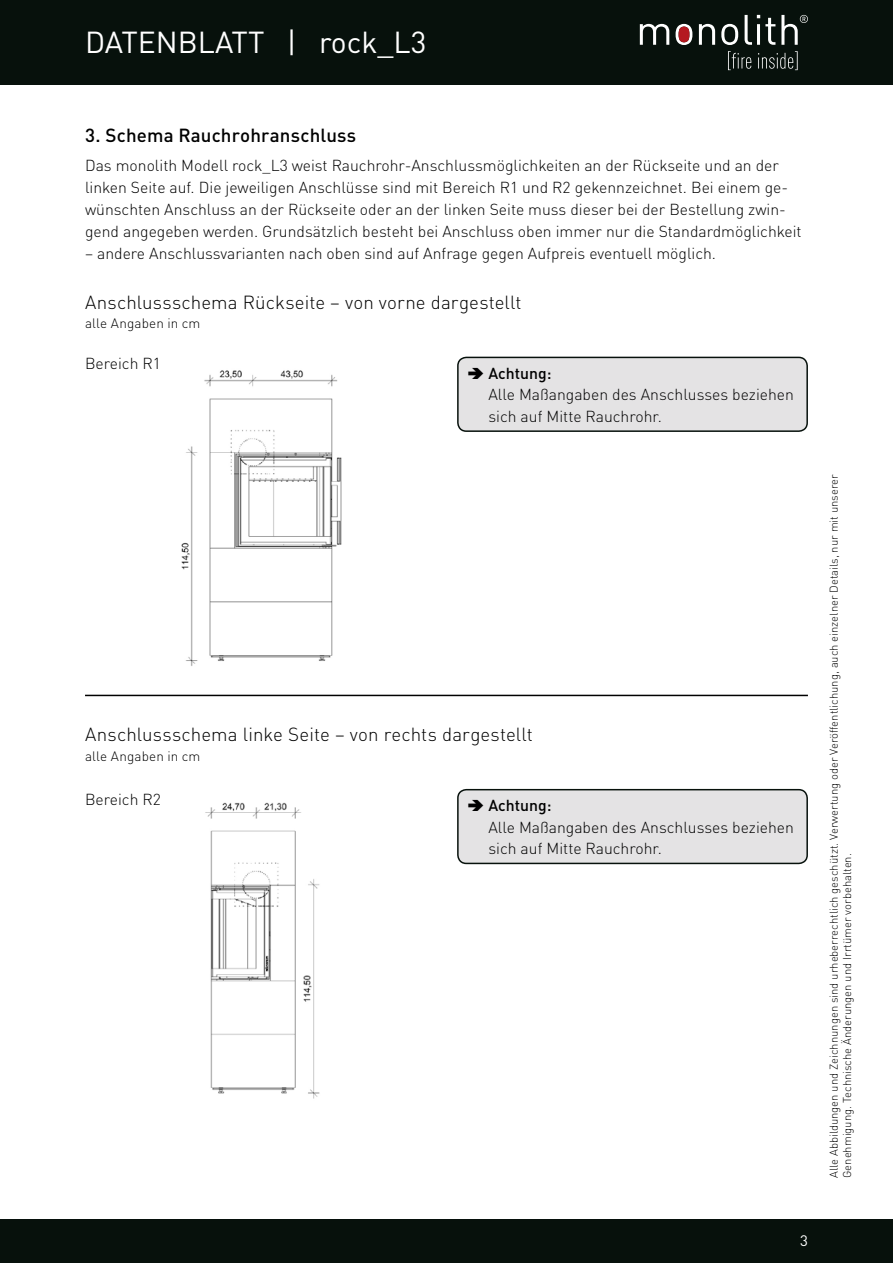
<style>
.page{position:relative;width:893px;height:1263px;background:#fff}
.page>*{position:absolute;margin:0;border:0;box-sizing:border-box;transform-origin:0 0}
.t1{font:30px "DINOT";color:#fff}
.t2{font:300 18.75px "DINOT";letter-spacing:.005em;color:#000}
.t3{font:500 18.75px "DINOT";letter-spacing:.005em;color:#000}
.t4{font:300 15.75px/22px "DINOT";color:#000}
.t5{font:500 15.75px "DINOT";color:#000}
.t6{font:15px "DINOT";color:#fff}
.t7{font:300 13.5px "DINOT";letter-spacing:.01em;color:#000}
.t8{font:300 11.25px/13.5px "DINOT";color:#000}
</style>
<div class="page">
<div style="left:0;top:0;width:893px;height:85px;background:#07110c"></div>
<div style="left:0;top:1219px;width:893px;height:44px;background:#07110c"></div>
<svg style="left:640px;top:24px;width:29px;height:21px"></svg>
<svg style="left:676px;top:24px;width:16px;height:21px"></svg>
<svg style="left:699px;top:24px;width:16px;height:21px"></svg>
<svg style="left:721px;top:24px;width:17px;height:21px"></svg>
<svg style="left:745px;top:15px;width:30px;height:30px"></svg>
<svg style="left:728px;top:51px;width:23px;height:19px"></svg>
<svg style="left:758px;top:51px;width:40px;height:19px"></svg>
<svg style="left:781px;top:15px;width:27px;height:30px"></svg>
<img style="left:181px;top:370px;width:161px;height:296px">
<img style="left:205px;top:802px;width:115px;height:297px">
<hr style="left:85px;top:695px;width:723px;height:1px;background:#000">
<div style="left:458px;top:357px;width:349px;height:74px;background:#e4e3e4;border-radius:9px"></div>
<div style="left:457px;top:357px;width:351px;height:75px;border:2px solid #07110c;border-radius:9px"></div>
<div style="left:458px;top:790px;width:349px;height:73px;background:#e4e3e4;border-radius:9px"></div>
<div style="left:457px;top:789px;width:351px;height:75px;border:2px solid #07110c;border-radius:9px"></div>
<h1 class="t1" style="left:85px;top:23px;width:343px">DATENBLATT | rock_L3</h1>
<p class="t3" style="left:85px;top:123px;width:273px">3. Schema Rauchrohranschluss</p>
<p class="t4" style="left:85px;top:154px;width:718px">Das monolith Modell rock_L3 weist Rauchrohr-Anschlussmöglichkeiten an der Rückseite und an der linken Seite auf. Die jeweiligen Anschlüsse sind mit Bereich R1 und R2 gekennzeichnet. Bei einem ge&shy;wünschten Anschluss an der Rückseite oder an der linken Seite muss dieser bei der Bestellung zwin&shy;gend angegeben werden. Grundsätzlich besteht bei Anschluss oben immer nur die Standardmöglichkeit</p>
<p class="t4" style="left:85px;top:242px;width:633px">– andere Anschlussvarianten nach oben sind auf Anfrage gegen Aufpreis eventuell möglich.</p>
<p class="t2" style="left:85px;top:290px;width:438px">Anschlussschema Rückseite – von vorne dargestellt</p>
<p class="t7" style="left:85px;top:315px;width:117px">alle Angaben in cm</p>
<p class="t4" style="left:85px;top:352px;width:77px">Bereich R1</p>
<p class="t5" style="left:488px;top:363px;width:65px">Achtung:</p>
<p class="t4" style="left:488px;top:384px;width:307px;line-height:21.6px">Alle Maßangaben des Anschlusses beziehen sich auf Mitte Rauchrohr.</p>
<p class="t2" style="left:85px;top:723px;width:449px">Anschlussschema linke Seite – von rechts dargestellt</p>
<p class="t7" style="left:85px;top:747px;width:117px">alle Angaben in cm</p>
<p class="t4" style="left:85px;top:788px;width:77px">Bereich R2</p>
<p class="t5" style="left:488px;top:795px;width:65px">Achtung:</p>
<p class="t4" style="left:488px;top:816px;width:307px;line-height:21.6px">Alle Maßangaben des Anschlusses beziehen sich auf Mitte Rauchrohr.</p>
<p class="t8" style="left:827px;top:1178px;width:705px;rotate:-90deg">Alle Abbildungen und Zeichnungen sind urheberrechtlich geschützt. Verwertung oder Veröffentlichung, auch einzelner Details, nur mit unserer<br>Genehmigung. Technische Änderungen und Irrtümer vorbehalten.</p>
<p class="t6" style="left:800px;top:1231px;width:9px">3</p>
</div>
